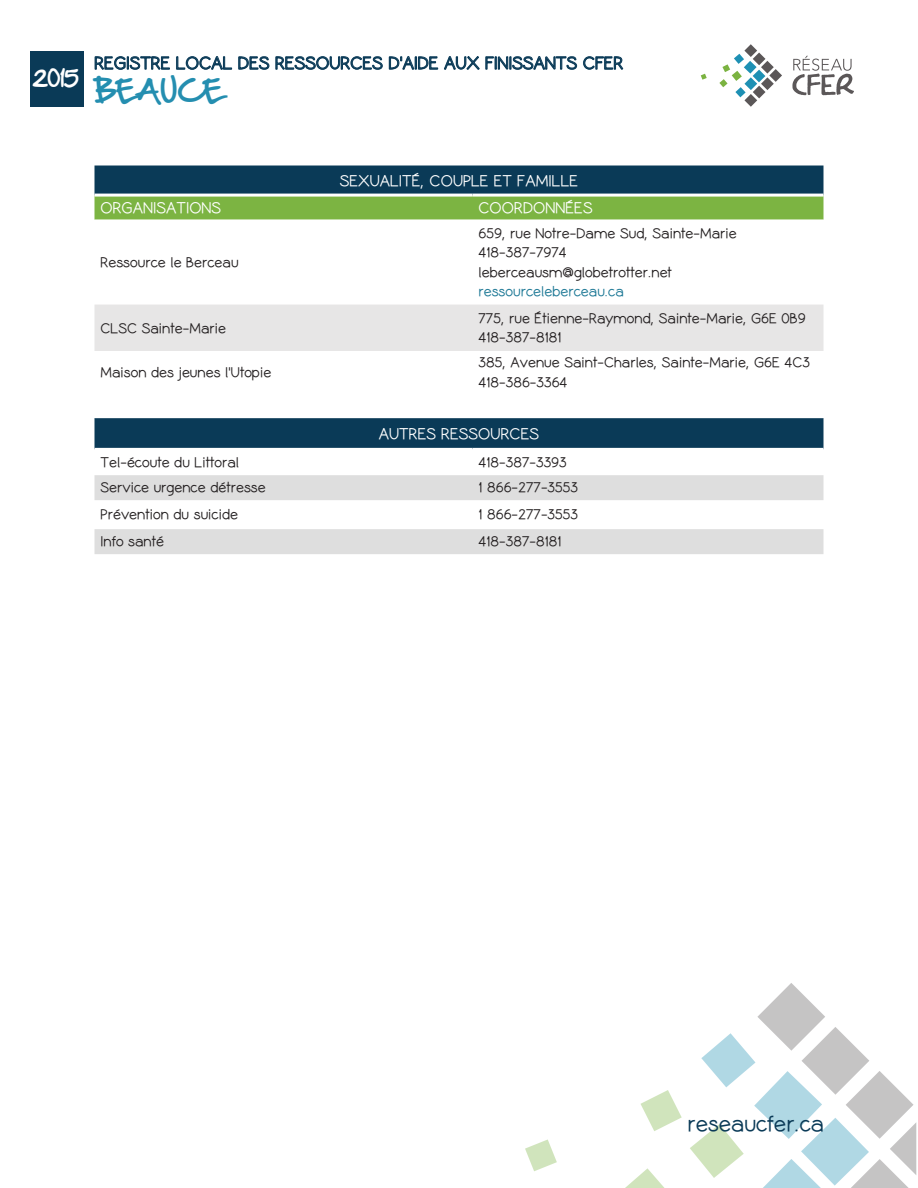
<style>
.page{position:relative;width:918px;height:1188px;background:#fff}
.page>*{position:absolute;margin:0;border:0;box-sizing:border-box;transform-origin:0 0}
.t1{font:27px "Hand Of Sean";letter-spacing:.05em;color:#248eb0}
.t2{font:700 21px "Coamei";color:#0a3a57}
.t3{font:19.5px "Hand Of Sean";color:#fff}
.t4{font:700 16.5px "Coamei";color:#0a3a57}
.t5{font:700 15px "Coamei";color:#fff}
.Texte_tableau_2_lign{font:700 13.5px/19.5px "Coamei";color:#231f20}
.s1{color:#1e7996}
</style>
<div class="page">
<svg style="left:701px;top:74px;width:6px;height:6px"></svg>
<svg style="left:719px;top:44px;width:63px;height:63px"></svg>
<svg style="left:792px;top:56px;width:62px;height:39px"></svg>
<div style="left:94px;top:166px;width:730px;height:28px;background:#0a3a57"></div>
<div style="left:94px;top:197px;width:730px;height:23px;background:#7cb442"></div>
<svg style="left:94px;top:304px;width:730px;height:144px"></svg>
<svg style="left:94px;top:305px;width:730px;height:88px"></svg>
<svg style="left:94px;top:475px;width:730px;height:79px;fill:#dedede"></svg>
<svg style="left:640px;top:1090px;width:42px;height:41px"></svg>
<svg style="left:690px;top:983px;width:226px;height:205px"></svg>
<svg style="left:525px;top:1139px;width:32px;height:32px"></svg>
<svg style="left:625px;top:1168px;width:40px;height:20px"></svg>
<svg style="left:94px;top:56px;width:76px;height:14px"></svg>
<svg style="left:176px;top:56px;width:56px;height:14px"></svg>
<svg style="left:238px;top:56px;width:145px;height:14px"></svg>
<svg style="left:389px;top:56px;width:188px;height:14px"></svg>
<svg style="left:583px;top:56px;width:41px;height:14px"></svg>
<div style="left:30px;top:51px;width:54px;height:56px;background:#0a3a57"></div>
<p class="t3" style="left:33px;top:62px;width:47px">2015</p>
<p class="t4" style="left:94px;top:54px;width:530px">REGISTRE LOCAL DES RESSOURCES D’AIDE AUX FINISSANTS CFER</p>
<p class="t1" style="left:94px;top:67px;width:131px">BEAUCE</p>
<p class="t5" style="left:340px;top:172px;width:240px">SEXUALITÉ, COUPLE ET FAMILLE</p>
<p class="t5" style="left:100px;top:199px;width:122px">ORGANISATIONS</p>
<p class="t5" style="left:478px;top:199px;width:116px">COORDONNÉES</p>
<p class="Texte_tableau_2_lign" style="left:100px;top:253px;width:140px">Ressource le Berceau</p>
<p class="Texte_tableau_2_lign" style="left:478px;top:224px;width:260px">659, rue Notre-Dame Sud, Sainte-Marie<br>418-387-7974 leberceausm@globetrotter.net <span class="s1">ressourceleberceau.ca</span></p>
<p class="Texte_tableau_2_lign" style="left:100px;top:319px;width:127px">CLSC Sainte-Marie</p>
<p class="Texte_tableau_2_lign" style="left:478px;top:309px;width:329px">775, rue Étienne-Raymond, Sainte-Marie, G6E 0B9<br>418-387-8181</p>
<p class="Texte_tableau_2_lign" style="left:100px;top:363px;width:172px">Maison des jeunes l’Utopie</p>
<p class="Texte_tableau_2_lign" style="left:478px;top:353px;width:333px">385, Avenue Saint-Charles, Sainte-Marie, G6E 4C3<br>418-386-3364</p>
<p class="t5" style="left:379px;top:426px;width:162px">AUTRES RESSOURCES</p>
<p class="Texte_tableau_2_lign" style="left:100px;top:453px;width:140px">Tel-écoute du Littoral</p>
<p class="Texte_tableau_2_lign" style="left:478px;top:453px;width:90px">418-387-3393</p>
<p class="Texte_tableau_2_lign" style="left:100px;top:479px;width:167px">Service urgence détresse</p>
<p class="Texte_tableau_2_lign" style="left:478px;top:479px;width:101px">1 866-277-3553</p>
<p class="Texte_tableau_2_lign" style="left:100px;top:506px;width:139px">Prévention du suicide</p>
<p class="Texte_tableau_2_lign" style="left:478px;top:506px;width:101px">1 866-277-3553</p>
<p class="Texte_tableau_2_lign" style="left:100px;top:533px;width:65px">Info santé</p>
<p class="Texte_tableau_2_lign" style="left:478px;top:533px;width:85px">418-387-8181</p>
<p class="t2" style="left:687px;top:1113px;width:138px">reseaucfer.ca</p>
</div>
